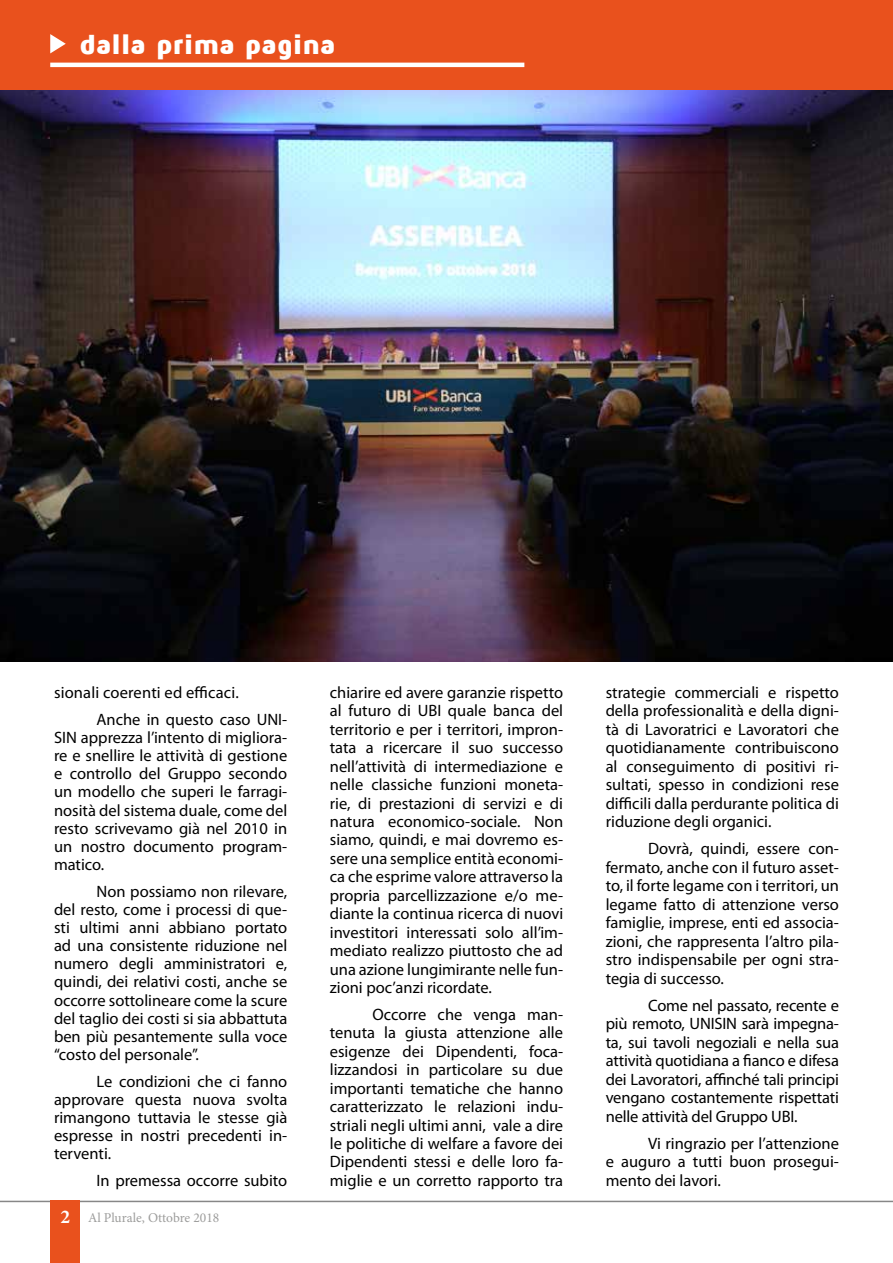
<style>
.page{position:relative;width:893px;height:1263px;background:#fff}
.page>*{position:absolute;margin:0;border:0;box-sizing:border-box;transform-origin:0 0}
.t1{font:900 28.5px "Maven Pro";letter-spacing:-.02em;color:#fff}
.t2{font:16.5px/18.5px "Myriad Pro";color:#000;text-align:justify}
.t3{font:13.5px "Minion Pro";color:#9d9d9c}
.s1{font-weight:700;font-size:19.5px;color:#fff}
</style>
<div class="page">
<img style="left:0;top:89px;width:893px;height:572px">
<hr style="left:0;top:1201px;width:893px;height:1px;background:#878787">
<div style="left:51px;top:1201px;width:29px;height:62px;background:#e9511d"></div>
<div style="left:0;top:0;width:893px;height:89px;background:#e9511d"></div>
<hr style="left:50px;top:63px;width:474px;height:4px;background:#fff">
<svg style="left:50px;top:34px;width:16px;height:19px"></svg>
<h1 class="t1" style="left:79px;top:29px;width:258px">dalla prima pagina</h1>
<p class="t2" style="left:97px;top:679px;width:192px;line-height:26.7px;text-indent:-43px">sionali coerenti ed efficaci.<br>Anche in questo caso UNI-</p>
<p class="t2" style="left:54px;top:728px;width:235px">SIN apprezza l’intento di migliora&shy;re e snellire le attività di gestione e controllo del Gruppo secondo un modello che superi le farragi&shy;nosità del sistema duale, come del resto scrivevamo già nel 2010 in un nostro documento program&shy;matico.</p>
<p class="t2" style="left:54px;top:882px;width:235px;text-indent:43px">Non possiamo non rilevare, del resto, come i processi di que&shy;sti ultimi anni abbiano portato ad una consistente riduzione nel numero degli amministratori e, quindi, dei relativi costi, anche se occorre sottolineare come la scure del taglio dei costi si sia abbattuta ben più pesantemente sulla voce “costo del personale”.</p>
<p class="t2" style="left:54px;top:1072px;width:235px;text-indent:43px">Le condizioni che ci fanno approvare questa nuova svolta rimangono tuttavia le stesse già espresse in nostri precedenti in&shy;terventi.</p>
<p class="t2" style="left:97px;top:1171px;width:192px">In premessa occorre subito</p>
<p class="t3" style="left:60px;top:1208px;width:160px"><span class="s1">2</span> Al Plurale, Ottobre 2018</p>
<p class="t2" style="left:330px;top:683px;width:235px">chiarire ed avere garanzie rispetto al futuro di UBI quale banca del territorio e per i territori, impron&shy;tata a ricercare il suo successo nell’attività di intermediazione e nelle classiche funzioni moneta&shy;rie, di prestazioni di servizi e di natura economico-sociale. Non siamo, quindi, e mai dovremo es&shy;sere una semplice entità economi&shy;ca che esprime valore attraverso la propria parcellizzazione e/o me&shy;diante la continua ricerca di nuovi investitori interessati solo all’im&shy;mediato realizzo piuttosto che ad una azione lungimirante nelle fun&shy;zioni poc’anzi ricordate.</p>
<p class="t2" style="left:330px;top:1005px;width:235px;text-indent:43px">Occorre che venga man&shy;tenuta la giusta attenzione alle esigenze dei Dipendenti, foca&shy;lizzandosi in particolare su due importanti tematiche che hanno caratterizzato le relazioni indu&shy;striali negli ultimi anni, vale a dire le politiche di welfare a favore dei Dipendenti stessi e delle loro fa&shy;miglie e un corretto rapporto tra</p>
<p class="t2" style="left:606px;top:683px;width:235px">strategie commerciali e rispetto della professionalità e della digni&shy;tà di Lavoratrici e Lavoratori che quotidianamente contribuiscono al conseguimento di positivi ri&shy;sultati, spesso in condizioni rese difficili dalla perdurante politica di riduzione degli organici.</p>
<p class="t2" style="left:606px;top:839px;width:235px;text-indent:43px">Dovrà, quindi, essere con&shy;fermato, anche con il futuro asset&shy;to, il forte legame con i territori, un legame fatto di attenzione verso famiglie, imprese, enti ed associa&shy;zioni, che rappresenta l’altro pila&shy;stro indispensabile per ogni stra&shy;tegia di successo.</p>
<p class="t2" style="left:606px;top:996px;width:235px;text-indent:43px">Come nel passato, recente e più remoto, UNISIN sarà impegna&shy;ta, sui tavoli negoziali e nella sua attività quotidiana a fianco e difesa dei Lavoratori, affinché tali principi vengano costantemente rispettati nelle attività del Gruppo UBI.</p>
<p class="t2" style="left:606px;top:1134px;width:235px;text-indent:43px">Vi ringrazio per l’attenzione e auguro a tutti buon prosegui&shy;mento dei lavori.</p>
</div>
